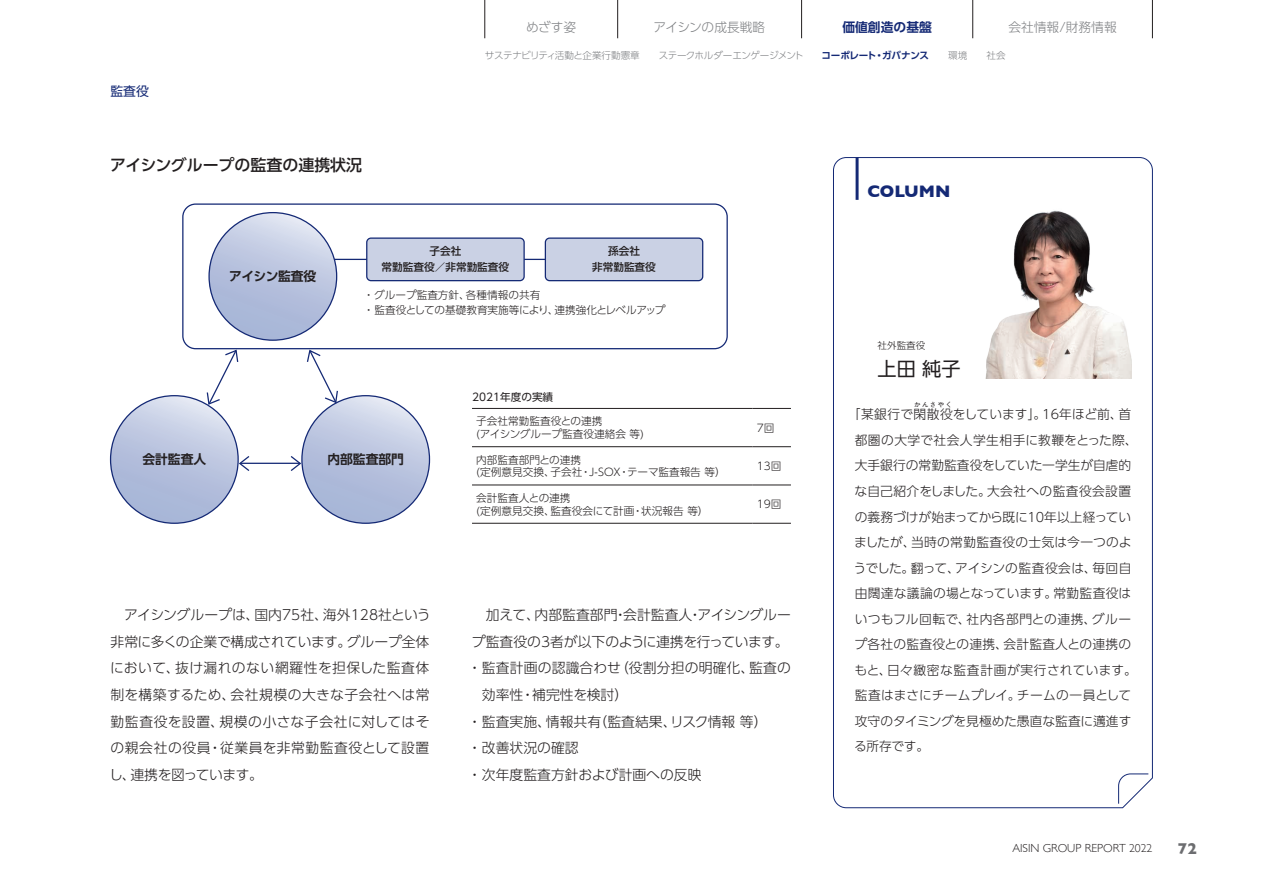
<style>
.page{position:relative;width:1263px;height:893px;background:#fff}
.page>*{position:absolute;margin:0;border:0;box-sizing:border-box;transform-origin:0 0}
.t1{font:19.2px "UD Shin Go Pro";color:#231f20}
.t2{font:700 16.95px "Gill Sans";color:#142975}
.t3{font:500 15.9px "UD Shin Go Pro";color:#231f20}
.t4{font:700 15.9px "Gill Sans";color:#6c6d70}
.t5{font:300 13.8px/26.5px "UD Shin Go Pro";color:#231f20;text-align:justify}
.t6{font:300 12.75px/25.5px "UD Shin Go Pro";letter-spacing:.01em;color:#231f20}
.t7{font:300 12.75px "UD Shin Go Pro";color:#808285}
.t8{font:700 12.75px "UD Shin Go Pro De";color:#231f20}
.t9{font:300 12.75px "UD Shin Go Pro";letter-spacing:-.02em;color:#808285}
.t10{font:700 12.75px "UD Shin Go Pro De";letter-spacing:-.035em;color:#231f20}
.t11{font:700 12.75px "UD Shin Go Pro De";color:#142975}
.t12{font:12.75px "UD Shin Go Pro";color:#142975}
.t13{font:300 11.7px "Gill Sans";color:#231f20}
.t14{font:300 10.65px/12.8px "UD Shin Go Pro";color:#231f20}
.t15{font:500 10.65px/15.9px "UD Shin Go Pro";color:#231f20;text-align:center}
.t16{font:10.65px "UD Shin Go Pro";color:#231f20}
.t17{font:300 9.6px "UD Shin Go Pro";letter-spacing:-.035em;color:#808285}
.t18{font:300 9.6px "UD Shin Go Pro";color:#231f20}
.t19{font:300 6.45px "UD Shin Go Pro";letter-spacing:.23em;color:#231f20}
.s1{font-family:"UD Shin Go Pro De";font-weight:700;color:#142975}
</style>
<div class="page">
<div style="left:182px;top:203px;width:546px;height:146px;border:1px solid #142975;border-radius:13px"></div>
<hr style="left:330px;top:259px;width:267px;height:1px;background:#142975">
<svg style="left:833px;top:157px;width:320px;height:651px"></svg>
<div style="left:870px;top:332px;width:98px;height:54px;background:#fff"></div>
<svg style="left:1118px;top:773px;width:31px;height:31px"></svg>
<hr style="left:855px;top:157px;width:3px;height:43px;background:#142975">
<svg style="left:209px;top:213px;width:128px;height:127px;background:#b8c3de"></svg>
<div style="left:367px;top:238px;width:157px;height:43px;background:#cad1e4;border-radius:4px"></div>
<div style="left:366px;top:237px;width:159px;height:44px;border:1px solid #142975;border-radius:4px"></div>
<div style="left:545px;top:238px;width:158px;height:43px;background:#cad1e4;border-radius:4px"></div>
<div style="left:545px;top:237px;width:158px;height:44px;border:1px solid #142975;border-radius:4px"></div>
<svg style="left:111px;top:396px;width:127px;height:127px;background:#b9c4de"></svg>
<svg style="left:302px;top:396px;width:127px;height:127px;background:#bac4df"></svg>
<hr style="left:472px;top:446px;width:281px;height:1px;background:#231f20">
<hr style="left:753px;top:446px;width:38px;height:1px;background:#231f20">
<hr style="left:472px;top:485px;width:281px;height:1px;background:#231f20">
<hr style="left:753px;top:485px;width:38px;height:1px;background:#231f20">
<hr style="left:472px;top:523px;width:281px;height:1px;background:#231f20">
<hr style="left:753px;top:523px;width:38px;height:1px;background:#231f20">
<hr style="left:472px;top:408px;width:281px;height:1px;background:#231f20">
<hr style="left:753px;top:408px;width:38px;height:1px;background:#231f20">
<hr style="left:241px;top:463px;width:59px;height:1px;background:#142975">
<svg style="left:238px;top:455px;width:13px;height:16px"></svg>
<svg style="left:289px;top:455px;width:13px;height:16px"></svg>
<svg style="left:206px;top:349px;width:33px;height:57px"></svg>
<svg style="left:306px;top:349px;width:33px;height:55px"></svg>
<hr style="left:801px;top:0;width:1px;height:38px;background:#231f20">
<hr style="left:617px;top:0;width:1px;height:38px;background:#231f20">
<hr style="left:484px;top:0;width:1px;height:38px;background:#231f20">
<hr style="left:972px;top:0;width:1px;height:38px;background:#231f20">
<hr style="left:1152px;top:0;width:1px;height:38px;background:#231f20">
<p class="t7" style="left:526px;top:17px;width:51px">めざす姿</p>
<p class="t9" style="left:653px;top:17px;width:113px">アイシンの成長戦略</p>
<p class="t11" style="left:842px;top:17px;width:91px">価値創造の基盤</p>
<p class="t7" style="left:1008px;top:17px;width:110px">会社情報/財務情報</p>
<p class="t12" style="left:111px;top:81px;width:40px">監査役</p>
<p class="t3" style="left:110px;top:152px;width:253px">アイシングループの監査の連携状況</p>
<p class="t17" style="left:485px;top:48px;width:522px">サステナビリティ活動と企業行動憲章　　ステークホルダーエンゲージメント　　<span class="s1">コーポレート・ガバナンス</span>　　環境　　社会</p>
<h2 class="t2" style="left:867px;top:178px;width:85px">COLUMN</h2>
<p class="t10" style="left:229px;top:266px;width:89px">アイシン監査役</p>
<p class="t15" style="left:382px;top:243px;width:129px">子会社<br>常勤監査役／非常勤監査役</p>
<p class="t15" style="left:592px;top:243px;width:65px">孫会社<br>非常勤監査役</p>
<p class="t14" style="left:363px;top:286px;width:303px;line-height:15.9px">・ グループ監査方針、各種情報の共有<br>・ 監査役としての基礎教育実施等により、連携強化とレベルアップ</p>
<p class="t8" style="left:142px;top:449px;width:65px">会計監査人</p>
<p class="t8" style="left:327px;top:449px;width:78px">内部監査部門</p>
<p class="t16" style="left:472px;top:388px;width:83px">2021年度の実績</p>
<p class="t14" style="left:476px;top:414px;width:169px">子会社常勤監査役との連携<br>(アイシングループ監査役連絡会 等)</p>
<p class="t14" style="left:757px;top:421px;width:19px">7回</p>
<p class="t14" style="left:476px;top:453px;width:251px">内部監査部門との連携<br>(定例意見交換、子会社・J-SOX・テーマ監査報告 等）</p>
<p class="t14" style="left:757px;top:459px;width:26px">13回</p>
<p class="t14" style="left:476px;top:491px;width:234px">会計監査人との連携<br>(定例意見交換、監査役会にて計画・状況報告 等）</p>
<p class="t14" style="left:757px;top:497px;width:26px">19回</p>
<p class="t5" style="left:109px;top:601px;width:323px">　アイシングループは、国内75社、海外128社という非常に多くの企業で構成されています。グループ全体において、抜け漏れのない網羅性を担保した監査体制を構築するため、会社規模の大きな子会社へは常勤監査役を設置、規模の小さな子会社に対してはその親会社の役員・従業員を非常勤監査役として設置し、連携を図っています。</p>
<p class="t5" style="left:472px;top:601px;width:320px">　加えて、内部監査部門・会計監査人・アイシングルー</p>
<p class="t5" style="left:472px;top:628px;width:318px">プ監査役の3者が以下のように連携を行っています。</p>
<p class="t5" style="left:468px;top:654px;width:325px">・ 監査計画の認識合わせ（役割分担の明確化、監査の</p>
<p class="t5" style="left:482px;top:681px;width:148px">効率性・補完性を検討）</p>
<p class="t5" style="left:468px;top:707px;width:301px">・ 監査実施、情報共有（監査結果、リスク情報 等）</p>
<p class="t5" style="left:468px;top:734px;width:112px">・ 改善状況の確認</p>
<p class="t5" style="left:468px;top:761px;width:235px">・ 次年度監査方針および計画への反映</p>
<p class="t18" style="left:878px;top:337px;width:49px">社外監査役</p>
<h1 class="t1" style="left:878px;top:353px;width:84px">上田 純子</h1>
<p class="t19" style="left:914px;top:400px;width:39px">かんさやく</p>
<p class="t6" style="left:853px;top:427px;width:285px">都圏の大学で社会人学生相手に教鞭をとった際、大手銀行の常勤監査役をしていた一学生が自虐的な自己紹介をしました。大会社への監査役会設置の義務づけが始まってから既に10年以上経っていましたが、当時の常勤監査役の士気は今一つのようでした。翻って、アイシンの監査役会は、毎回自由闊達な議論の場となっています。常勤監査役はいつもフル回転で、社内各部門との連携、グループ各社の監査役との連携、会計監査人との連携のもと、日々緻密な監査計画が実行されています。監査はまさにチームプレイ。チームの一員として攻守のタイミングを見極めた愚直な監査に邁進する所存です。</p>
<p class="t6" style="left:848px;top:401px;width:285px">「某銀行で閑散役をしています」。16年ほど前、首</p>
<p class="t13" style="left:1012px;top:839px;width:142px">AISIN GROUP REPORT 2022</p>
<p class="t4" style="left:1178px;top:836px;width:20px">72</p>
</div>
